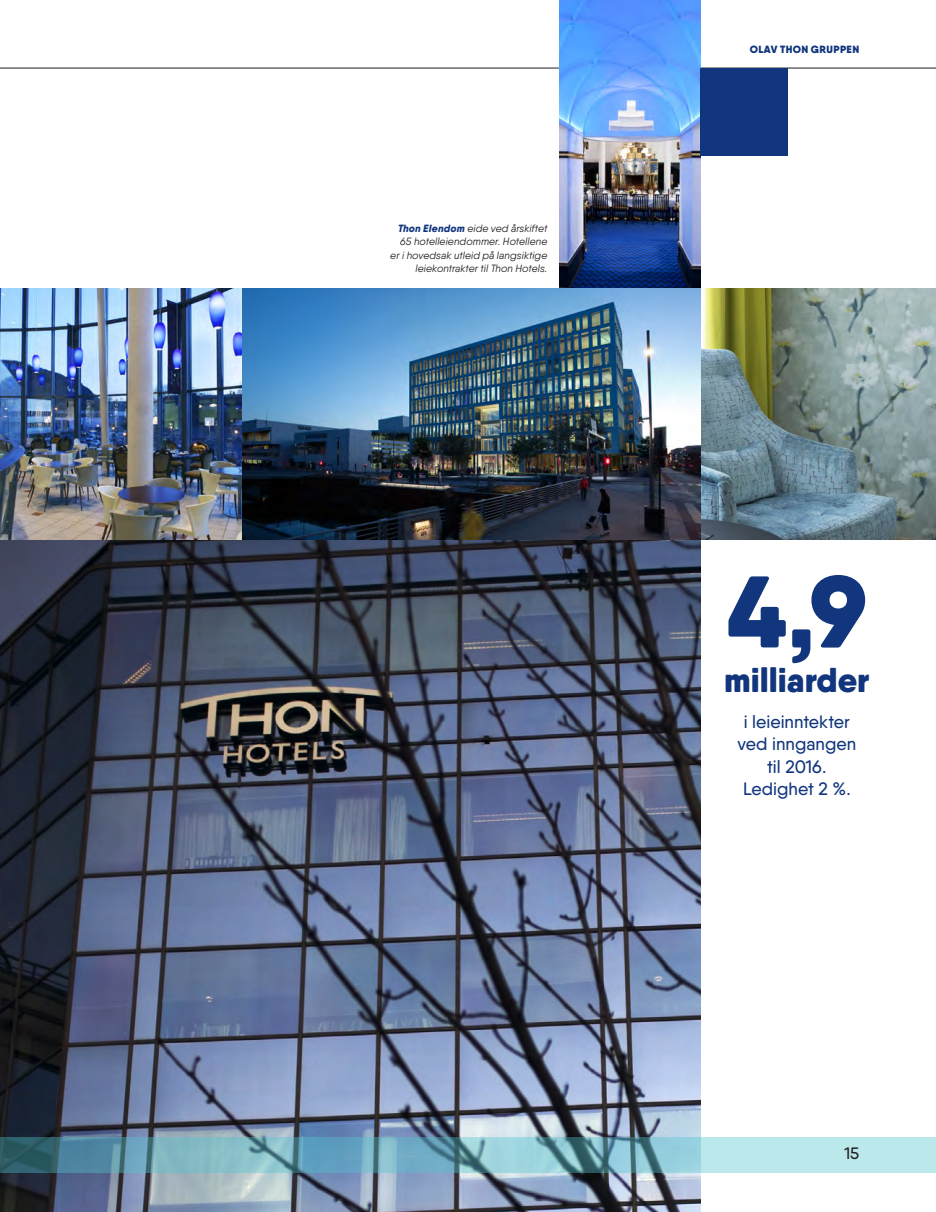
<style>
.page{position:relative;width:936px;height:1212px;background:#fff}
.page>*{position:absolute;margin:0;border:0;box-sizing:border-box;transform-origin:0 0}
.t1{font:900 101.55px "Qanelas Soft";color:#11367e}
.t2{font:900 34.5px "Qanelas Soft";color:#11367e}
.t3{font:500 18px/22.5px "Qanelas Soft";color:#11367e;text-align:center}
.t4{font:500 16.5px "Qanelas Soft";color:#231f20}
.Paragraph_Style_1{font:italic 10.5px/13.5px "Qanelas Soft";letter-spacing:.01em;color:#231f20;text-align:right}
.t5{font:900 10.5px "Qanelas Soft";letter-spacing:.035em;color:#11367e}
.s1{font-weight:800;color:#11367e}
</style>
<div class="page">
<hr style="left:0;top:68px;width:935px;height:1px;background:#231f20">
<img style="left:1px;top:539px;width:699px;height:673px">
<svg style="left:0;top:1137px;width:935px;height:35px"></svg>
<img style="left:0;top:288px;width:935px;height:251px">
<img style="left:559px;top:0;width:141px;height:288px">
<div style="left:700px;top:68px;width:87px;height:87px;background:#11367e"></div>
<p class="Paragraph_Style_1" style="left:390px;top:221px;width:158px"><span class="s1">Thon EIendom</span> eide ved årskiftet 65 hotelleiendommer. Hotellene er i hovedsak utleid på langsiktige leiekontrakter til Thon Hotels.</p>
<p class="t5" style="left:749px;top:42px;width:111px">OLAV THON GRUPPEN</p>
<p class="t1" style="left:727px;top:546px;width:141px">4,9</p>
<p class="t2" style="left:724px;top:658px;width:147px">milliarder</p>
<p class="t3" style="left:737px;top:710px;width:120px">i leieinntekter ved inngangen</p>
<p class="t3" style="left:767px;top:755px;width:61px">til 2016.</p>
<p class="t3" style="left:743px;top:777px;width:109px">Ledighet 2 %.</p>
<p class="t4" style="left:844px;top:1143px;width:17px">15</p>
</div>
